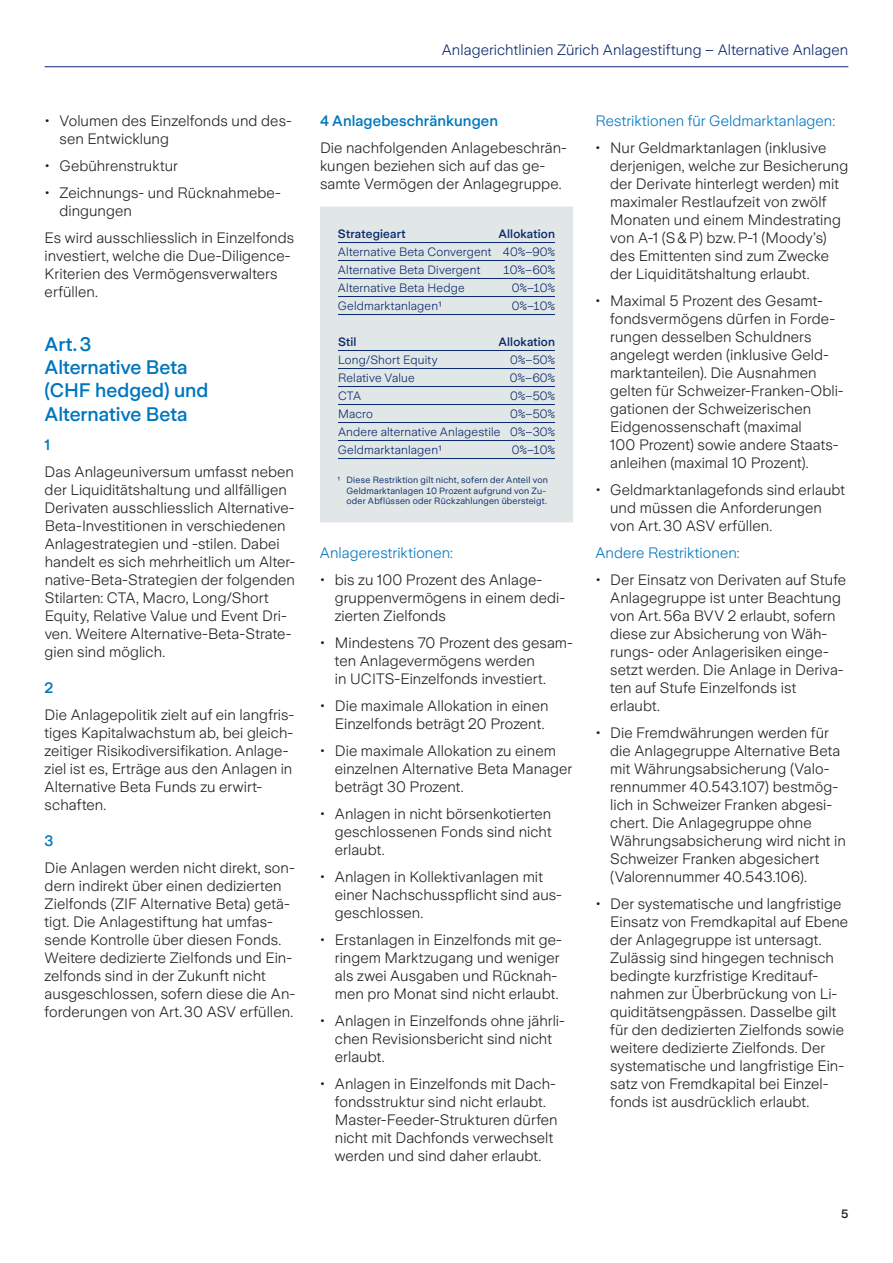
<style>
.page{position:relative;width:893px;height:1263px;background:#fff}
.page>*{position:absolute;margin:0;border:0;box-sizing:border-box;transform-origin:0 0}
.t1{font:500 19.5px/23.4px "Zurich Sans";color:#0076be}
.t2{font:300 15px/18px "Zurich Sans";letter-spacing:.005em;color:#231f20}
.t3{font:300 15px "Zurich Sans";letter-spacing:.005em;color:#0076be}
.t4{font:300 15px "Zurich Sans";letter-spacing:.005em;color:#09286d}
.t5{font:500 15px "Zurich Sans";letter-spacing:.005em;color:#0076be}
.t6{font:300 12px/18px "Zurich Sans";letter-spacing:.015em;color:#09286d}
.t7{font:500 12px "Zurich Sans";letter-spacing:.015em;color:#09286d}
.t8{font:500 12px "Zurich Sans";color:#231f20}
.t9{font:9px/10.8px "Zurich Sans";letter-spacing:.025em;color:#09286d}
</style>
<div class="page">
<hr style="left:45px;top:66px;width:803px;height:1px;background:#09286d">
<div style="left:320px;top:206px;width:253px;height:316px;background:#e0e7e6"></div>
<hr style="left:338px;top:242px;width:217px;height:1px;background:#09286d">
<hr style="left:338px;top:260px;width:217px;height:1px;background:#09286d">
<hr style="left:338px;top:278px;width:217px;height:1px;background:#09286d">
<hr style="left:338px;top:296px;width:217px;height:1px;background:#09286d">
<hr style="left:338px;top:314px;width:217px;height:1px;background:#09286d">
<hr style="left:338px;top:350px;width:217px;height:1px;background:#09286d">
<hr style="left:338px;top:368px;width:217px;height:1px;background:#09286d">
<hr style="left:338px;top:386px;width:217px;height:1px;background:#09286d">
<hr style="left:338px;top:404px;width:217px;height:1px;background:#09286d">
<hr style="left:338px;top:422px;width:217px;height:1px;background:#09286d">
<hr style="left:338px;top:440px;width:217px;height:1px;background:#09286d">
<hr style="left:338px;top:458px;width:217px;height:1px;background:#09286d">
<p class="t2" style="left:60px;top:112px;width:234px;text-indent:-15px">• Volumen des Einzelfonds und des&shy;sen Entwicklung</p>
<p class="t2" style="left:45px;top:157px;width:135px">• Gebührenstruktur</p>
<p class="t2" style="left:60px;top:184px;width:223px;text-indent:-15px">• Zeichnungs- und Rücknahmebe&shy;dingungen</p>
<p class="t2" style="left:45px;top:229px;width:251px">Es wird ausschliesslich in Einzelfonds investiert, welche die Due-Diligence-<br>Kriterien des Vermögensverwalters erfüllen.</p>
<h1 class="t1" style="left:45px;top:332px;width:165px">Art.3<br>Alternative Beta (CHF hedged) und<br>Alternative Beta</h1>
<p class="t5" style="left:45px;top:436px;width:7px">1</p>
<p class="t2" style="left:45px;top:463px;width:252px">Das Anlageuniversum umfasst neben der Liquiditätshaltung und allfälligen Derivaten ausschliesslich Alternative-Beta-Investitionen in verschiedenen Anlagestrategien und -stilen. Dabei handelt es sich mehrheitlich um Alter&shy;native-Beta-Strategien der folgenden Stilarten: CTA, Macro, Long/Short Equity, Relative Value und Event Dri&shy;ven. Weitere Alternative-Beta-Strate&shy;gien sind möglich.</p>
<p class="t5" style="left:45px;top:679px;width:10px">2</p>
<p class="t2" style="left:45px;top:706px;width:251px">Die Anlagepolitik zielt auf ein langfris&shy;tiges Kapitalwachstum ab, bei gleich&shy;zeitiger Risikodiversifikation. Anlage&shy;ziel ist es, Erträge aus den Anlagen in Alternative Beta Funds zu erwirt&shy;schaften.</p>
<p class="t5" style="left:45px;top:832px;width:10px">3</p>
<p class="t2" style="left:45px;top:859px;width:252px">Die Anlagen werden nicht direkt, son&shy;dern indirekt über einen dedizierten Zielfonds (ZIF Alternative Beta) getä&shy;tigt. Die Anlagestiftung hat umfas&shy;sende Kontrolle über diesen Fonds.<br>Weitere dedizierte Zielfonds und Ein&shy;zelfonds sind in der Zukunft nicht ausgeschlossen, sofern diese die An&shy;forderungen von Art.30 ASV erfüllen.</p>
<p class="t4" style="left:442px;top:42px;width:408px">Anlagerichtlinien Zürich Anlagestiftung – Alternative Anlagen</p>
<p class="t5" style="left:320px;top:112px;width:180px">4 Anlagebeschränkungen</p>
<p class="t2" style="left:320px;top:139px;width:248px">Die nachfolgenden Anlagebeschrän&shy;kungen beziehen sich auf das ge&shy;samte Vermögen der Anlagegruppe.</p>
<p class="t7" style="left:338px;top:227px;width:69px">Strategieart</p>
<p class="t7" style="left:498px;top:227px;width:58px">Allokation</p>
<p class="t6" style="left:338px;top:243px;width:218px">Alternative Beta Convergent 40%–90%<br>Alternative Beta Divergent</p>
<p class="t6" style="left:503px;top:261px;width:53px">10%–60%</p>
<p class="t6" style="left:338px;top:279px;width:128px">Alternative Beta Hedge</p>
<p class="t6" style="left:512px;top:279px;width:44px">0%–10%</p>
<p class="t6" style="left:338px;top:297px;width:105px">Geldmarktanlagen¹</p>
<p class="t6" style="left:512px;top:297px;width:44px">0%–10%</p>
<p class="t7" style="left:338px;top:335px;width:20px">Stil</p>
<p class="t7" style="left:498px;top:335px;width:58px">Allokation</p>
<p class="t6" style="left:338px;top:351px;width:101px">Long/Short Equity</p>
<p class="t6" style="left:510px;top:351px;width:46px">0%–50%</p>
<p class="t6" style="left:338px;top:369px;width:78px">Relative Value</p>
<p class="t6" style="left:510px;top:369px;width:46px">0%–60%</p>
<p class="t6" style="left:338px;top:387px;width:25px">CTA</p>
<p class="t6" style="left:510px;top:387px;width:46px">0%–50%</p>
<p class="t6" style="left:338px;top:405px;width:36px">Macro</p>
<p class="t6" style="left:338px;top:405px;width:219px;text-align:justify;text-indent:172px">0%–50% Andere alternative Anlagestile 0%–30% Geldmarktanlagen¹</p>
<p class="t6" style="left:512px;top:441px;width:44px">0%–10%</p>
<p class="t9" style="left:346px;top:474px;width:203px;text-indent:-9px">¹ Diese Restriktion gilt nicht, sofern der Anteil von<br>Geldmarktanlagen 10 Prozent aufgrund von Zu&shy;oder Abflüssen oder Rückzahlungen übersteigt.</p>
<p class="t3" style="left:320px;top:544px;width:135px">Anlagerestriktionen:</p>
<p class="t2" style="left:335px;top:571px;width:232px;text-indent:-15px">• bis zu 100 Prozent des Anlage&shy;gruppenvermögens in einem dedi&shy;zierten Zielfonds</p>
<p class="t2" style="left:335px;top:634px;width:240px;text-indent:-15px">• Mindestens 70 Prozent des gesam&shy;ten Anlagevermögens werden<br>in UCITS-Einzelfonds investiert.</p>
<p class="t2" style="left:320px;top:697px;width:230px;text-align:right">• Die maximale Allokation in einen<br>Einzelfonds beträgt 20 Prozent.</p>
<p class="t2" style="left:335px;top:742px;width:239px;text-indent:-15px">• Die maximale Allokation zu einem einzelnen Alternative Beta Manager beträgt 30 Prozent.</p>
<p class="t2" style="left:335px;top:805px;width:218px;text-align:justify;text-indent:-15px">• Anlagen in nicht börsenkotierten geschlossenen Fonds sind nicht erlaubt.</p>
<p class="t2" style="left:335px;top:868px;width:229px;text-indent:-15px">• Anlagen in Kollektivanlagen mit einer Nachschusspflicht sind aus&shy;geschlossen.</p>
<p class="t2" style="left:335px;top:931px;width:229px;text-indent:-15px">• Erstanlagen in Einzelfonds mit ge&shy;ringem Marktzugang und weniger als zwei Ausgaben und Rücknah&shy;men pro Monat sind nicht erlaubt.</p>
<p class="t2" style="left:335px;top:1012px;width:232px;text-indent:-15px">• Anlagen in Einzelfonds ohne jährli&shy;chen Revisionsbericht sind nicht erlaubt.</p>
<p class="t2" style="left:335px;top:1075px;width:224px;text-indent:-15px">• Anlagen in Einzelfonds mit Dach&shy;fondsstruktur sind nicht erlaubt.<br>Master-Feeder-Strukturen dürfen nicht mit Dachfonds verwechselt werden und sind daher erlaubt.</p>
<p class="t3" style="left:595px;top:112px;width:241px">Restriktionen für Geldmarktanlagen:</p>
<p class="t2" style="left:610px;top:139px;width:240px;text-indent:-15px">• Nur Geldmarktanlagen (inklusive derjenigen, welche zur Besicherung der Derivate hinterlegt werden) mit maximaler Restlaufzeit von zwölf Monaten und einem Mindestrating von A-1 (S&amp;P) bzw.P-1 (Moody’s) des Emittenten sind zum Zwecke der Liquiditätshaltung erlaubt.</p>
<p class="t2" style="left:610px;top:292px;width:235px;text-indent:-15px">• Maximal 5 Prozent des Gesamt&shy;fondsvermögens dürfen in Forde&shy;rungen desselben Schuldners angelegt werden (inklusive Geld&shy;marktanteilen). Die Ausnahmen gelten für Schweizer-Franken-Obli&shy;gationen der Schweizerischen<br>Eidgenossenschaft (maximal<br>100 Prozent) sowie andere Staats&shy;anleihen (maximal 10 Prozent).</p>
<p class="t2" style="left:610px;top:481px;width:236px;text-indent:-15px">• Geldmarktanlagefonds sind erlaubt und müssen die Anforderungen von Art.30 ASV erfüllen.</p>
<p class="t3" style="left:595px;top:544px;width:146px">Andere Restriktionen:</p>
<p class="t2" style="left:610px;top:571px;width:238px;text-indent:-15px">• Der Einsatz von Derivaten auf Stufe<br>Anlagegruppe ist unter Beachtung von Art.56a BVV 2 erlaubt, sofern diese zur Absicherung von Wäh&shy;rungs- oder Anlagerisiken einge&shy;setzt werden. Die Anlage in Deriva&shy;ten auf Stufe Einzelfonds ist erlaubt.</p>
<p class="t2" style="left:610px;top:724px;width:237px;text-indent:-15px">• Die Fremdwährungen werden für die Anlagegruppe Alternative Beta mit Währungsabsicherung (Valo&shy;rennummer 40.543.107) bestmög&shy;lich in Schweizer Franken abgesi&shy;chert. Die Anlagegruppe ohne<br>Währungsabsicherung wird nicht in<br>Schweizer Franken abgesichert (Valorennummer 40.543.106).</p>
<p class="t2" style="left:610px;top:895px;width:239px;text-indent:-15px">• Der systematische und langfristige Einsatz von Fremdkapital auf Ebene der Anlagegruppe ist untersagt.<br>Zulässig sind hingegen technisch bedingte kurzfristige Kreditauf&shy;nahmen zur Überbrückung von Li&shy;quiditätsengpässen. Dasselbe gilt für den dedizierten Zielfonds sowie weitere dedizierte Zielfonds. Der systematische und langfristige Ein&shy;satz von Fremdkapital bei Einzel&shy;fonds ist ausdrücklich erlaubt.</p>
<p class="t8" style="left:841px;top:1208px;width:9px">5</p>
</div>
